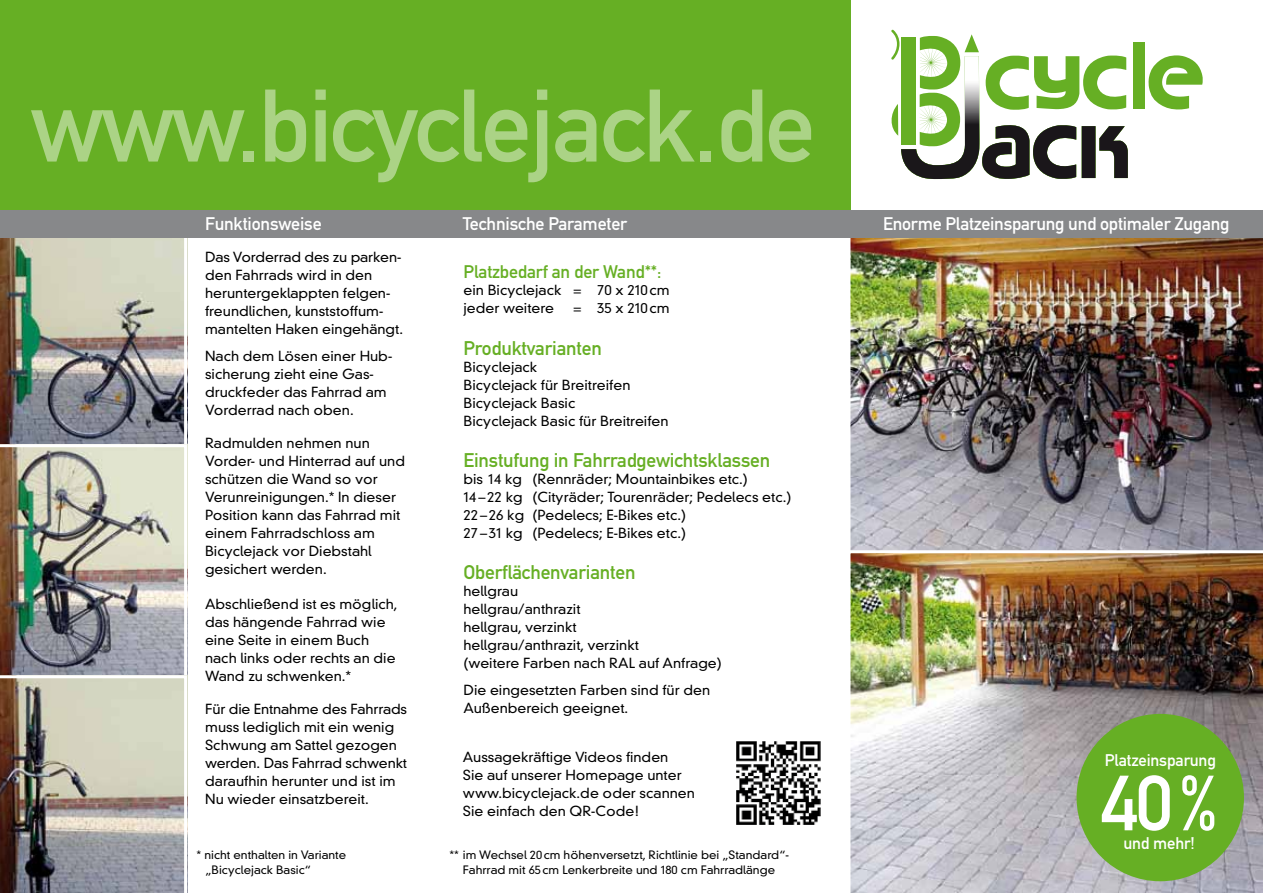
<style>
.page{position:relative;width:1263px;height:893px;background:#fff}
.page>*{position:absolute;margin:0;border:0;box-sizing:border-box;transform-origin:0 0}
.t1{font:101.1px "DIN Mittelschrift";letter-spacing:-.025em;color:#abd386}
.t2{font:76.8px "DIN Mittelschrift";color:#fff}
.t3{font:19.5px "DIN Mittelschrift";letter-spacing:-.01em;color:#66af24}
.t4{font:18px "DIN Mittelschrift";letter-spacing:-.015em;color:#fff}
.t5{font:18px "DIN Mittelschrift";letter-spacing:-.01em;color:#66af24}
.t6{font:16.65px "DIN Mittelschrift";letter-spacing:-.01em;color:#fff}
.t7{font:300 13.5px/18px "DIN Neuzeit Grotesk";color:#000;scale:1.05 1}
.t8{font:300 11.25px/15px "DIN Neuzeit Grotesk";color:#000;scale:1.05 1}
</style>
<div class="page">
<img style="left:850px;top:238px;width:413px;height:311px">
<div style="left:0;top:0;width:850px;height:223px;background:#66af24"></div>
<img style="left:850px;top:549px;width:413px;height:344px">
<img style="left:0;top:238px;width:187px;height:655px">
<div style="left:0;top:210px;width:1263px;height:28px;background:#87888a"></div>
<div style="left:1076px;top:714px;width:168px;height:167px;background:#66af24;border-radius:50%"></div>
<svg style="left:1148px;top:55px;width:55px;height:55px"></svg>
<div style="left:1133px;top:42px;width:11px;height:67px;background:#66af24"></div>
<svg style="left:891px;top:30px;width:237px;height:149px"></svg>
<img style="left:736px;top:741px;width:85px;height:83px">
<h1 class="t1" style="left:31px;top:67px;width:786px">www.bicyclejack.de</h1>
<h3 class="t4" style="left:205px;top:213px;width:118px">Funktionsweise</h3>
<h3 class="t4" style="left:463px;top:213px;width:166px">Technische Parameter</h3>
<h3 class="t4" style="left:883px;top:213px;width:348px">Enorme Platzeinsparung und optimaler Zugang</h3>
<p class="t7" style="left:205px;top:248px;width:190px">Das Vorderrad des zu parken&shy;den Fahrrads wird in den heruntergeklappten felgen&shy;freundlichen, kunststoffum&shy;mantelten Haken eingehängt.</p>
<p class="t7" style="left:205px;top:347px;width:180px">Nach dem Lösen einer Hub&shy;sicherung zieht eine Gas&shy;druckfeder das Fahrrad am<br>Vorderrad nach oben.</p>
<p class="t7" style="left:205px;top:434px;width:192px">Radmulden nehmen nun<br>Vorder- und Hinterrad auf und schützen die Wand so vor<br>Verunreinigungen.* In dieser<br>Position kann das Fahrrad mit einem Fahrradschloss am<br>Bicyclejack vor Diebstahl gesichert werden.</p>
<p class="t7" style="left:205px;top:595px;width:185px">Abschließend ist es möglich, das hängende Fahrrad wie eine Seite in einem Buch nach links oder rechts an die<br>Wand zu schwenken.*</p>
<h3 class="t5" style="left:464px;top:261px;width:199px">Platzbedarf an der Wand**:</h3>
<p class="t7" style="left:464px;top:281px;width:198px">ein Bicyclejack = 70 x 210cm jeder weitere</p>
<p class="t7" style="left:573px;top:299px;width:94px">= 35 x 210cm</p>
<h3 class="t3" style="left:463px;top:336px;width:140px">Produktvarianten</h3>
<p class="t7" style="left:463px;top:358px;width:197px">Bicyclejack<br>Bicyclejack für Breitreifen<br>Bicyclejack Basic<br>Bicyclejack Basic für Breitreifen</p>
<h3 class="t3" style="left:463px;top:448px;width:308px">Einstufung in Fahrradgewichtsklassen</h3>
<p class="t7" style="left:463px;top:470px;width:314px">bis 14 kg (Rennräder; Mountainbikes etc.)<br>14–22 kg (Cityräder; Tourenräder; Pedelecs etc.)<br>22–26 kg (Pedelecs; E-Bikes etc.)<br>27–31 kg (Pedelecs; E-Bikes etc.)</p>
<h3 class="t3" style="left:463px;top:560px;width:173px">Oberflächenvarianten</h3>
<p class="t7" style="left:463px;top:582px;width:248px">hellgrau<br>hellgrau/anthrazit<br>hellgrau, verzinkt<br>hellgrau/anthrazit, verzinkt<br>(weitere Farben nach RAL auf Anfrage)</p>
<p class="t7" style="left:463px;top:681px;width:236px">Die eingesetzten Farben sind für den</p>
<p class="t7" style="left:205px;top:700px;width:194px">Für die Entnahme des Fahrrads</p>
<p class="t7" style="left:463px;top:699px;width:158px">Außenbereich geeignet.</p>
<p class="t7" style="left:205px;top:718px;width:194px">muss lediglich mit ein wenig<br>Schwung am Sattel gezogen werden. Das Fahrrad schwenkt daraufhin herunter und ist im<br>Nu wieder einsatzbereit.</p>
<p class="t7" style="left:463px;top:748px;width:223px">Aussagekräftige Videos finden<br>Sie auf unserer Homepage unter www.bicyclejack.de oder scannen<br>Sie einfach den QR-Code!</p>
<p class="t8" style="left:205px;top:847px;width:135px;text-indent:-9px">* nicht enthalten in Variante „Bicyclejack Basic“</p>
<p class="t8" style="left:449px;top:847px;width:325px;text-align:center">** im Wechsel 20cm höhenversetzt, Richtlinie bei „Standard“-<br>Fahrrad mit 65cm Lenkerbreite und 180 cm Fahrradlänge</p>
<p class="t6" style="left:1105px;top:750px;width:113px">Platzeinsparung</p>
<h2 class="t2" style="left:1101px;top:758px;width:119px">40%</h2>
<p class="t6" style="left:1123px;top:833px;width:73px">und mehr!</p>
</div>
